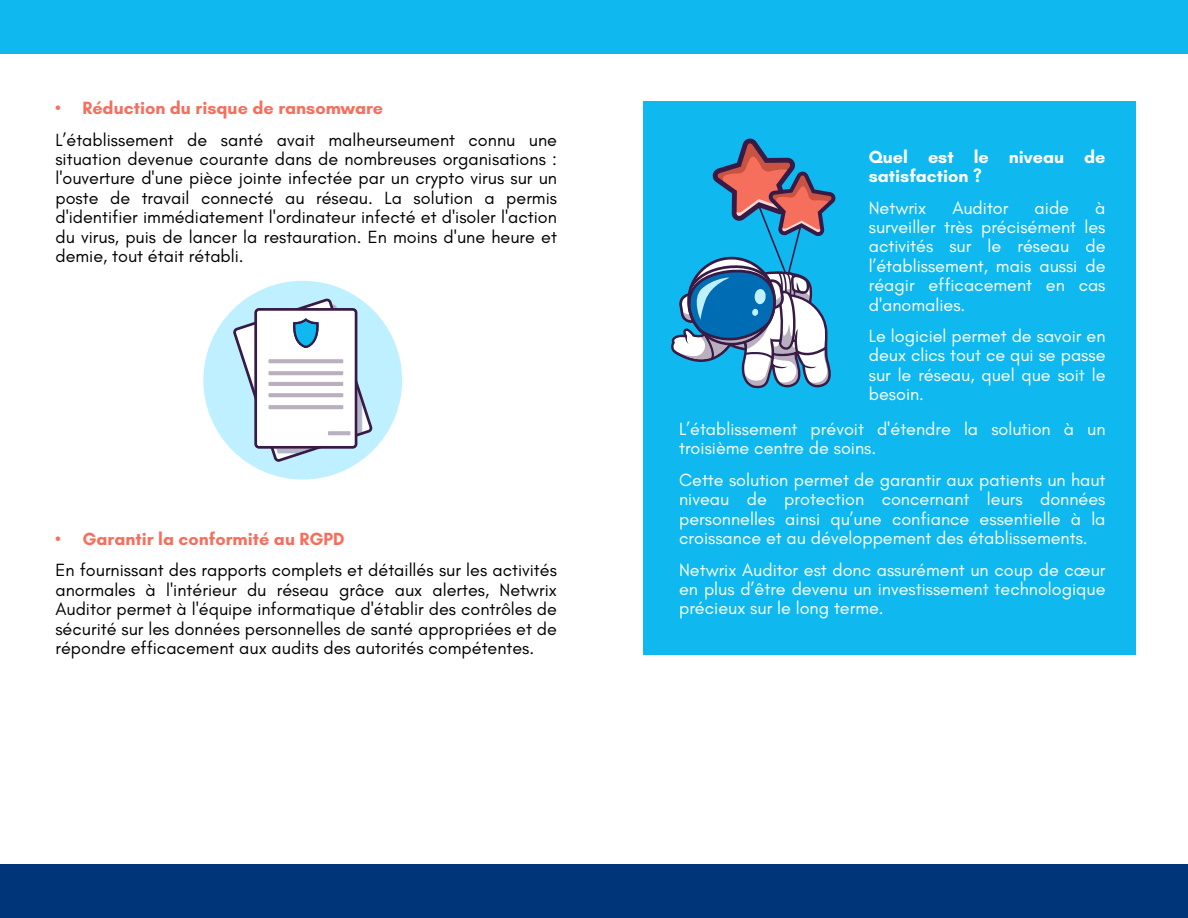
<style>
.page{position:relative;width:1188px;height:918px;background:#fff}
.page>*{position:absolute;margin:0;border:0;box-sizing:border-box;transform-origin:0 0}
.t1{font:18px/19.4px "Glacial Indifference";color:#000;text-align:justify}
.t2{font:18px/19.5px "Glacial Indifference";color:#fff;text-align:justify}
.t3{font:700 18px "Glacial Indifference";color:#f66f5d}
.t4{font:700 18px/19.4px "Glacial Indifference";color:#fff}
</style>
<div class="page">
<div style="left:0;top:0;width:1188px;height:54px;background:#0fb9f0"></div>
<div style="left:0;top:864px;width:1188px;height:54px;background:#00357a"></div>
<div style="left:643px;top:101px;width:492px;height:554px;background:#0fb9f0"></div>
<svg style="left:671px;top:138px;width:165px;height:251px"></svg>
<div style="left:203px;top:281px;width:199px;height:199px;background:#bff0ff;border-radius:50%"></div>
<svg style="left:233px;top:298px;width:139px;height:164px"></svg>
<svg style="left:268px;top:359px;width:75px;height:4px"></svg>
<hr style="left:268px;top:371px;width:75px;height:4px;background:#b9afbe">
<hr style="left:268px;top:382px;width:75px;height:4px;background:#b9afbe">
<svg style="left:268px;top:393px;width:75px;height:4px"></svg>
<hr style="left:268px;top:405px;width:75px;height:4px;background:#b9afbe">
<svg style="left:328px;top:431px;width:22px;height:4px"></svg>
<p class="t3" style="left:55px;top:101px;width:329px">• Réduction du risque de ransomware</p>
<p class="t1" style="left:55px;top:131px;width:503px">L’établissement de santé avait malheurseument connu une situation devenue courante dans de nombreuses organisations : l'ouverture d'une pièce jointe infectée par un crypto virus sur un poste de travail connecté au réseau. La solution a permis d'identifier immédiatement l'ordinateur infecté et d'isoler l'action du virus, puis de lancer la restauration. En moins d'une heure et demie, tout était rétabli.</p>
<p class="t3" style="left:55px;top:532px;width:291px">• Garantir la conformité au RGPD</p>
<p class="t1" style="left:55px;top:562px;width:503px">En fournissant des rapports complets et détaillés sur les activités anormales à l'intérieur du réseau grâce aux alertes, Netwrix Auditor permet à l'équipe informatique d'établir des contrôles de sécurité sur les données personnelles de santé appropriées et de répondre efficacement aux audits des autorités compétentes.</p>
<p class="t4" style="left:869px;top:148px;width:238px">Quel est le niveau de satisfaction ?</p>
<p class="t2" style="left:869px;top:199px;width:59px">Netwrix</p>
<p class="t2" style="left:952px;top:199px;width:58px">Auditor</p>
<p class="t2" style="left:1035px;top:199px;width:36px">aide</p>
<p class="t2" style="left:869px;top:199px;width:238px;text-indent:227px">à surveiller très précisément les activités sur le réseau de l’établissement, mais aussi de réagir efficacement en cas d'anomalies.</p>
<p class="t2" style="left:869px;top:328px;width:238px">Le logiciel permet de savoir en deux clics tout ce qui se passe sur le réseau, quel que soit le besoin.</p>
<p class="t2" style="left:679px;top:421px;width:428px">L’établissement prévoit d'étendre la solution à un troisième centre de soins.</p>
<p class="t2" style="left:679px;top:472px;width:428px">Cette solution permet de garantir aux patients un haut niveau de protection concernant leurs données personnelles ainsi qu’une confiance essentielle à la croissance et au développement des établissements.</p>
<p class="t2" style="left:679px;top:561px;width:428px">Netwrix Auditor est donc assurément un coup de cœur en plus d’être devenu un investissement technologique précieux sur le long terme.</p>
</div>
